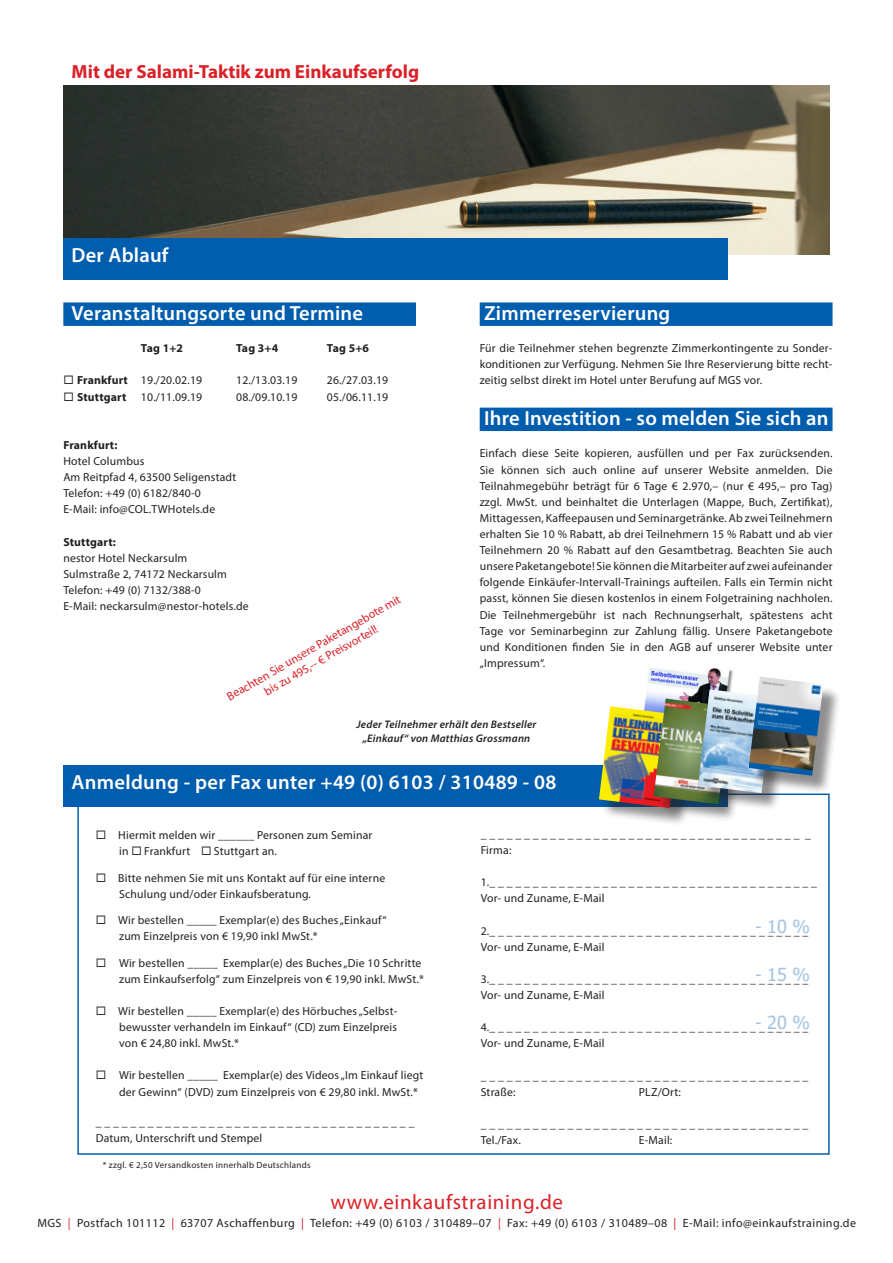
<style>
.page{position:relative;width:893px;height:1263px;background:#fff}
.page>*{position:absolute;margin:0;border:0;box-sizing:border-box;transform-origin:0 0}
.t1{font:21px "Myriad Pro";letter-spacing:.03em;color:#da2128}
.t2{font:600 20.55px "Myriad Pro";letter-spacing:.01em;color:#fff}
.t3{font:700 19.05px "Myriad Pro";color:#da2128}
.t4{font:18px "Tahoma";color:#a4c4e2}
.t5{font:12px "Myriad Pro";letter-spacing:.035em;color:#231f20}
.t6{font:12px "Myriad Pro";color:#da2128}
.t7{font:11.7px/16px "Myriad Pro";letter-spacing:.015em;color:#231f20;text-align:justify}
.t8{font:700 11.7px "Myriad Pro";letter-spacing:.015em;color:#231f20}
.t9{font:italic 600 10.95px "Myriad Pro";letter-spacing:.02em;color:#231f20}
.t10{font:9px "Myriad Pro";letter-spacing:.03em;color:#231f20}
.s1{font-weight:700}
.s2{color:#da2128}
</style>
<div class="page">
<img style="left:63px;top:85px;width:767px;height:169px">
<div style="left:63px;top:302px;width:353px;height:24px;background:#015dad"></div>
<div style="left:480px;top:302px;width:352px;height:24px;background:#015dad"></div>
<div style="left:480px;top:408px;width:352px;height:23px;background:#015dad"></div>
<div style="left:63px;top:239px;width:664px;height:41px;background:#015dad"></div>
<div style="left:63px;top:765px;width:664px;height:41px;background:#015dad"></div>
<img style="left:644px;top:668px;width:89px;height:38px">
<div style="left:602px;top:709px;width:97px;height:117px;background:#231f20;opacity:.5"></div>
<img style="left:599px;top:706px;width:58px;height:102px">
<div style="left:657px;top:701px;width:91px;height:122px;background:#231f20;opacity:.5"></div>
<img style="left:654px;top:698px;width:47px;height:106px">
<div style="left:701px;top:692px;width:90px;height:119px;background:#231f20;opacity:.5"></div>
<img style="left:698px;top:689px;width:53px;height:104px">
<div style="left:751px;top:679px;width:90px;height:115px;background:#231f20;opacity:.5"></div>
<img style="left:749px;top:676px;width:74px;height:100px">
<p class="t3" style="left:72px;top:60px;width:349px">Mit der Salami-Taktik zum Einkaufserfolg</p>
<p class="t2" style="left:72px;top:242px;width:98px">Der Ablauf</p>
<p class="t2" style="left:72px;top:300px;width:293px">Veranstaltungsorte und Termine</p>
<p class="t8" style="left:141px;top:341px;width:44px">Tag 1+2</p>
<p class="t8" style="left:236px;top:341px;width:44px">Tag 3+4</p>
<p class="t8" style="left:327px;top:341px;width:44px">Tag 5+6</p>
<p class="t7" style="left:63px;top:372px;width:140px">◻ <span class="s1">Frankfurt</span> 19./20.02.19</p>
<p class="t7" style="left:236px;top:372px;width:63px">12./13.03.19</p>
<p class="t7" style="left:327px;top:372px;width:63px">26./27.03.19</p>
<p class="t7" style="left:63px;top:388px;width:140px">◻ <span class="s1">Stuttgart</span> 10./11.09.19</p>
<p class="t7" style="left:236px;top:388px;width:63px">08./09.10.19</p>
<p class="t7" style="left:327px;top:388px;width:63px">05./06.11.19</p>
<p class="t8" style="left:63px;top:437px;width:56px">Frankfurt:</p>
<p class="t7" style="left:63px;top:453px;width:83px">Hotel Columbus</p>
<p class="t7" style="left:63px;top:469px;width:174px">Am Reitpfad 4, 63500 Seligenstadt</p>
<p class="t7" style="left:63px;top:485px;width:139px">Telefon: +49 (0) 6182/840-0</p>
<p class="t7" style="left:63px;top:501px;width:153px">E-Mail: info@COL.TWHotels.de</p>
<p class="t8" style="left:63px;top:534px;width:54px">Stuttgart:</p>
<p class="t7" style="left:63px;top:549px;width:126px">nestor Hotel Neckarsulm</p>
<p class="t7" style="left:63px;top:566px;width:165px">Sulmstraße 2, 74172 Neckarsulm</p>
<p class="t7" style="left:63px;top:582px;width:139px">Telefon: +49 (0) 7132/388-0</p>
<p class="t7" style="left:63px;top:598px;width:187px">E-Mail: neckarsulm@nestor-hotels.de</p>
<p class="t6" style="left:224px;top:691px;width:200px;rotate:-30deg">Beachten Sie unsere Paketangebote mit</p>
<p class="t6" style="left:261px;top:686px;width:131px;rotate:-30deg">bis zu 495,-- € Preisvorteil!</p>
<p class="t2" style="left:484px;top:300px;width:188px">Zimmerreservierung</p>
<p class="t7" style="left:480px;top:340px;width:354px">Für die Teilnehmer stehen begrenzte Zimmerkontingente zu Sonder&shy;konditionen zur Verfügung. Nehmen Sie Ihre Reservierung bitte recht&shy;zeitig selbst direkt im Hotel unter Berufung auf MGS vor.</p>
<p class="t2" style="left:484px;top:405px;width:346px">Ihre Investition - so melden Sie sich an</p>
<p class="t7" style="left:480px;top:445px;width:354px">Einfach diese Seite kopieren, ausfüllen und per Fax zurücksenden.<br>Sie können sich auch online auf unserer Website anmelden. Die Teilnahmegebühr beträgt für 6 Tage € 2.970,– (nur € 495,– pro Tag) zzgl. MwSt. und beinhaltet die Unterlagen (Mappe, Buch, Zertifikat), Mittagessen, Kaffeepausen und Seminargetränke. Ab zwei Teilnehmern erhalten Sie 10 % Rabatt, ab drei Teilnehmern 15 % Rabatt und ab vier Teilnehmern 20 % Rabatt auf den Gesamtbetrag. Beachten Sie auch unsere Paketangebote! Sie können die Mitarbeiter auf zwei aufeinander folgende Einkäufer-Intervall-Trainings aufteilen. Falls ein Termin nicht passt, können Sie diesen kostenlos in einem Folgetraining nachholen.<br>Die Teilnehmergebühr ist nach Rechnungserhalt, spätestens acht Tage vor Seminarbeginn zur Zahlung fällig. Unsere Paketangebote und Konditionen finden Sie in den AGB auf unserer Website unter „Impressum“.</p>
<p class="t9" style="left:356px;top:717px;width:181px">Jeder Teilnehmer erhält den Bestseller</p>
<p class="t9" style="left:363px;top:731px;width:169px">„Einkauf“ von Matthias Grossmann</p>
<p class="t2" style="left:72px;top:768px;width:486px">Anmeldung - per Fax unter +49 (0) 6103 / 310489 - 08</p>
<p class="t7" style="left:119px;top:827px;width:255px;text-indent:-23px">◻ Hiermit melden wir ______ Personen zum Seminar in ◻ Frankfurt ◻ Stuttgart an.</p>
<p class="t7" style="left:96px;top:869px;width:291px">◻ Bitte nehmen Sie mit uns Kontakt auf für eine interne</p>
<p class="t7" style="left:119px;top:886px;width:193px">Schulung und/oder Einkaufsberatung.</p>
<p class="t7" style="left:96px;top:912px;width:292px">◻ Wir bestellen _____ Exemplar(e) des Buches „Einkauf“</p>
<p class="t7" style="left:119px;top:928px;width:200px">zum Einzelpreis von € 19,90 inkl MwSt.*</p>
<p class="t7" style="left:96px;top:954px;width:330px;text-align:right">◻ Wir bestellen _____ Exemplar(e) des Buches „Die 10 Schritte zum Einkaufserfolg“ zum Einzelpreis von € 19,90 inkl. MwSt.*</p>
<p class="t7" style="left:119px;top:1003px;width:280px;text-indent:-23px">◻ Wir bestellen _____ Exemplar(e) des Hörbuches „Selbst&shy;bewusster verhandeln im Einkauf“ (CD) zum Einzelpreis von € 24,80 inkl. MwSt.*</p>
<p class="t7" style="left:119px;top:1067px;width:306px;text-indent:-23px">◻ Wir bestellen _____ Exemplar(e) des Videos „Im Einkauf liegt der Gewinn“ (DVD) zum Einzelpreis von € 29,80 inkl. MwSt.*</p>
<p class="t7" style="left:96px;top:1114px;width:320px">_ _ _ _ _ _ _ _ _ _ _ _ _ _ _ _ _ _ _ _ _ _ _ _ _ _ _ _ _ _ _ _ _ _ _ _ _</p>
<p class="t7" style="left:96px;top:1130px;width:168px">Datum, Unterschrift und Stempel</p>
<p class="t10" style="left:103px;top:1159px;width:209px">* zzgl. € 2,50 Versandkosten innerhalb Deutschlands</p>
<p class="t7" style="left:481px;top:826px;width:332px">_ _ _ _ _ _ _ _ _ _ _ _ _ _ _ _ _ _ _ _ _ _ _ _ _ _ _ _ _ _ _ _ _ _ _ _ _ _</p>
<p class="t7" style="left:481px;top:842px;width:32px">Firma:</p>
<p class="t7" style="left:481px;top:874px;width:338px">1._ _ _ _ _ _ _ _ _ _ _ _ _ _ _ _ _ _ _ _ _ _ _ _ _ _ _ _ _ _ _ _ _ _ _ _ _ _</p>
<p class="t7" style="left:481px;top:890px;width:125px">Vor- und Zuname, E-Mail</p>
<p class="t7" style="left:481px;top:922px;width:329px">2._ _ _ _ _ _ _ _ _ _ _ _ _ _ _ _ _ _ _ _ _ _ _ _ _ _ _ _ _ _ _ _ _ _ _ _ _</p>
<p class="t7" style="left:481px;top:938px;width:125px">Vor- und Zuname, E-Mail</p>
<p class="t7" style="left:481px;top:971px;width:329px">3._ _ _ _ _ _ _ _ _ _ _ _ _ _ _ _ _ _ _ _ _ _ _ _ _ _ _ _ _ _ _ _ _ _ _ _ _</p>
<p class="t7" style="left:481px;top:987px;width:125px">Vor- und Zuname, E-Mail</p>
<p class="t7" style="left:481px;top:1019px;width:329px">4._ _ _ _ _ _ _ _ _ _ _ _ _ _ _ _ _ _ _ _ _ _ _ _ _ _ _ _ _ _ _ _ _ _ _ _ _</p>
<p class="t7" style="left:481px;top:1035px;width:125px">Vor- und Zuname, E-Mail</p>
<p class="t7" style="left:481px;top:1067px;width:329px">_ _ _ _ _ _ _ _ _ _ _ _ _ _ _ _ _ _ _ _ _ _ _ _ _ _ _ _ _ _ _ _ _ _ _ _ _ _</p>
<p class="t7" style="left:481px;top:1083px;width:36px">Straße:</p>
<p class="t7" style="left:639px;top:1083px;width:43px">PLZ/Ort:</p>
<p class="t7" style="left:481px;top:1116px;width:329px">_ _ _ _ _ _ _ _ _ _ _ _ _ _ _ _ _ _ _ _ _ _ _ _ _ _ _ _ _ _ _ _ _ _ _ _ _ _</p>
<p class="t7" style="left:481px;top:1132px;width:42px">Tel./Fax.</p>
<p class="t7" style="left:639px;top:1132px;width:35px">E-Mail:</p>
<p class="t4" style="left:755px;top:914px;width:57px">- 10 %</p>
<p class="t4" style="left:755px;top:962px;width:57px">- 15 %</p>
<p class="t4" style="left:755px;top:1010px;width:57px">- 20 %</p>
<p class="t1" style="left:330px;top:1189px;width:234px">www.einkaufstraining.de</p>
<p class="t5" style="left:37px;top:1215px;width:820px">MGS <span class="s2">|</span> Postfach 101112 <span class="s2">|</span> 63707 Aschaffenburg <span class="s2">|</span> Telefon: +49 (0) 6103 / 310489–07 <span class="s2">|</span> Fax: +49 (0) 6103 / 310489–08 <span class="s2">|</span> E-Mail: info@einkaufstraining.de</p>
</div>
